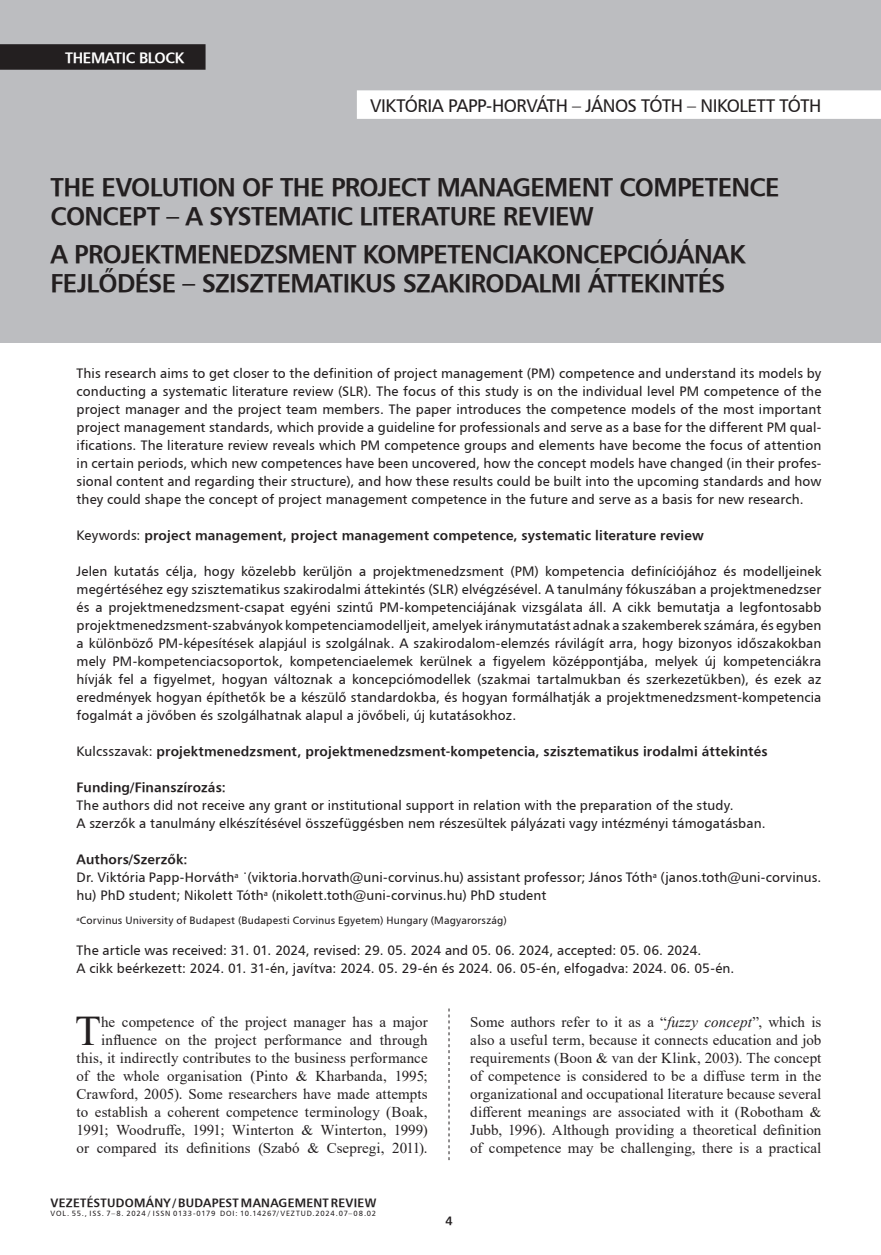
<style>
.page{position:relative;width:881px;height:1255px;background:#fff}
.page>*{position:absolute;margin:0;border:0;box-sizing:border-box;transform-origin:0 0}
.Iniciálé{font:42.15px "Times New Roman";color:#231f20}
.kenyérszöveg_opcionális{font:25.5px/29.4px "H Humanist 777 BT Bold";letter-spacing:-.025em;color:#231f20}
.kenyérszöveg_opcionális-2{font:18px "H Humanist 777 BT";letter-spacing:-.025em;color:#231f20}
.Iniciálé-2{font:15px/18px "Times New Roman";letter-spacing:.005em;color:#231f20;text-align:right}
.t1{font:15px "H Humanist 777 BT Bold";letter-spacing:-.025em;color:#fff}
.Kezdő_oldal_bevezető{font:13.5px/18px "H Humanist 777 BT";letter-spacing:.005em;color:#231f20;text-align:justify}
.Kezdő_oldal_bevezető-2{font:13.5px "H Humanist 777 BT Bold";letter-spacing:.01em;color:#231f20}
.t2{font:12px "H Humanist 777 BT Bold";letter-spacing:.02em;color:#231f20}
.Lábjegyzet{font:10.5px "H Humanist 777 BT";letter-spacing:.015em;color:#231f20}
.t3{font:7.5px "H Humanist 777 BT";letter-spacing:.095em;color:#231f20}
.s1{font-family:"H Humanist 777 BT"}
.s2{font-style:italic}
</style>
<div class="page">
<svg style="left:448px;top:1008px;width:1px;height:152px"></svg>
<div style="left:0;top:0;width:880px;height:342px;background:#bcbdc0"></div>
<div style="left:0;top:44px;width:205px;height:26px;background:#231f20"></div>
<div style="left:357px;top:90px;width:523px;height:29px;background:#fff"></div>
<p class="t1" style="left:65px;top:49px;width:120px">THEMATIC BLOCK</p>
<p class="kenyérszöveg_opcionális-2" style="left:370px;top:94px;width:452px">VIKTÓRIA PAPP-HORVÁTH – JÁNOS TÓTH – NIKOLETT TÓTH</p>
<p class="kenyérszöveg_opcionális" style="left:51px;top:171px;width:730px">THE EVOLUTION OF THE PROJECT MANAGEMENT COMPETENCE<br>CONCEPT – A SYSTEMATIC LITERATURE REVIEW</p>
<p class="kenyérszöveg_opcionális" style="left:51px;top:238px;width:696px">A PROJEKTMENEDZSMENT KOMPETENCIAKONCEPCIÓJÁNAK<br>FEJLŐDÉSE – SZISZTEMATIKUS SZAKIRODALMI ÁTTEKINTÉS</p>
<p class="Kezdő_oldal_bevezető" style="left:77px;top:364px;width:746px">This research aims to get closer to the definition of project management (PM) competence and understand its models by conducting a systematic literature review (SLR). The focus of this study is on the individual level PM competence of the project manager and the project team members. The paper introduces the competence models of the most important project management standards, which provide a guideline for professionals and serve as a base for the different PM qual&shy;ifications. The literature review reveals which PM competence groups and elements have become the focus of attention in certain periods, which new competences have been uncovered, how the concept models have changed (in their profes&shy;sional content and regarding their structure), and how these results could be built into the upcoming standards and how they could shape the concept of project management competence in the future and serve as a basis for new research.</p>
<p class="Kezdő_oldal_bevezető-2" style="left:77px;top:527px;width:628px"><span class="s1">Keywords:</span> project management, project management competence, systematic literature review</p>
<p class="Kezdő_oldal_bevezető" style="left:77px;top:562px;width:746px">Jelen kutatás célja, hogy közelebb kerüljön a projektmenedzsment (PM) kompetencia definíciójához és modelljeinek megértéséhez egy szisztematikus szakirodalmi áttekintés (SLR) elvégzésével. A tanulmány fókuszában a projektmenedzser és a projektmenedzsment-csapat egyéni szintű PM-kompetenciájának vizsgálata áll. A cikk bemutatja a legfontosabb projektmenedzsment-szabványok kompetenciamodelljeit, amelyek iránymutatást adnak a szakemberek számára, és egyben a különböző PM-képesítések alapjául is szolgálnak. A szakirodalom-elemzés rávilágít arra, hogy bizonyos időszakokban mely PM-kompetenciacsoportok, kompetenciaelemek kerülnek a figyelem középpontjába, melyek új kompetenciákra hívják fel a figyelmet, hogyan változnak a koncepciómodellek (szakmai tartalmukban és szerkezetükben), és ezek az eredmények hogyan építhetők be a készülő standardokba, és hogyan formálhatják a projektmenedzsment-kompetencia fogalmát a jövőben és szolgálhatnak alapul a jövőbeli, új kutatásokhoz.</p>
<p class="Kezdő_oldal_bevezető-2" style="left:77px;top:743px;width:692px"><span class="s1">Kulcsszavak:</span> projektmenedzsment, projektmenedzsment-kompetencia, szisztematikus irodalmi áttekintés</p>
<p class="Kezdő_oldal_bevezető-2" style="left:77px;top:779px;width:151px">Funding/Finanszírozás:</p>
<p class="Kezdő_oldal_bevezető" style="left:77px;top:796px;width:658px">The authors did not receive any grant or institutional support in relation with the preparation of the study.</p>
<p class="Kezdő_oldal_bevezető" style="left:77px;top:814px;width:690px">A szerzők a tanulmány elkészítésével összefüggésben nem részesültek pályázati vagy intézményi támogatásban.</p>
<p class="Kezdő_oldal_bevezető-2" style="left:77px;top:851px;width:112px">Authors/Szerzők:</p>
<p class="Kezdő_oldal_bevezető" style="left:77px;top:868px;width:746px">Dr. Viktória Papp-Horváth<sup>a</sup> ˙(viktoria.horvath@uni-corvinus.hu) assistant professor; János Tóth<sup>a</sup> (janos.toth@uni-corvinus. hu) PhD student; Nikolett Tóth<sup>a</sup> (nikolett.toth@uni-corvinus.hu) PhD student</p>
<p class="Lábjegyzet" style="left:77px;top:914px;width:431px"><sup>a</sup>Corvinus University of Budapest (Budapesti Corvinus Egyetem) Hungary (Magyarország)</p>
<p class="Kezdő_oldal_bevezető" style="left:77px;top:940px;width:626px">The article was received: 31. 01. 2024, revised: 29. 05. 2024 and 05. 06. 2024, accepted: 05. 06. 2024.</p>
<p class="Kezdő_oldal_bevezető" style="left:77px;top:958px;width:659px">A cikk beérkezett: 2024. 01. 31-én, javítva: 2024. 05. 29-én és 2024. 06. 05-én, elfogadva: 2024. 06. 05-én.</p>
<p class="Iniciálé-2" style="left:77px;top:1012px;width:352px">he competence of the project manager has a major influence on the project performance and through this, it indirectly contributes to the business performance of the whole organisation (Pinto &amp; Kharbanda, 1995; Crawford, 2005). Some researchers have made attempts to establish a coherent competence terminology (Boak, 1991; Woodruffe, 1991; Winterton &amp; Winterton, 1999) or compared its definitions (Szabó &amp; Csepregi, 2011).</p>
<p class="Iniciálé-2" style="left:470px;top:1012px;width:352px;text-align:justify">Some authors refer to it as a “<span class="s2">fuzzy concept</span>”, which is also a useful term, because it connects education and job requirements (Boon &amp; van der Klink, 2003). The concept of competence is considered to be a diffuse term in the organizational and occupational literature because several different meanings are associated with it (Robotham &amp; Jubb, 1996). Although providing a theoretical definition of competence may be challenging, there is a practical</p>
<p class="Iniciálé" style="left:75px;top:1000px;width:27px">T</p>
<p class="t2" style="left:51px;top:1194px;width:327px">VEZETÉSTUDOMÁNY / BUDAPEST MANAGEMENT REVIEW</p>
<p class="t3" style="left:51px;top:1208px;width:327px">VOL. 55., ISS. 7–8. 2024 / ISSN 0133-0179 DOI: 10.14267/VEZTUD.2024.07–08.02</p>
<p class="t2" style="left:445px;top:1212px;width:9px">4</p>
</div>
